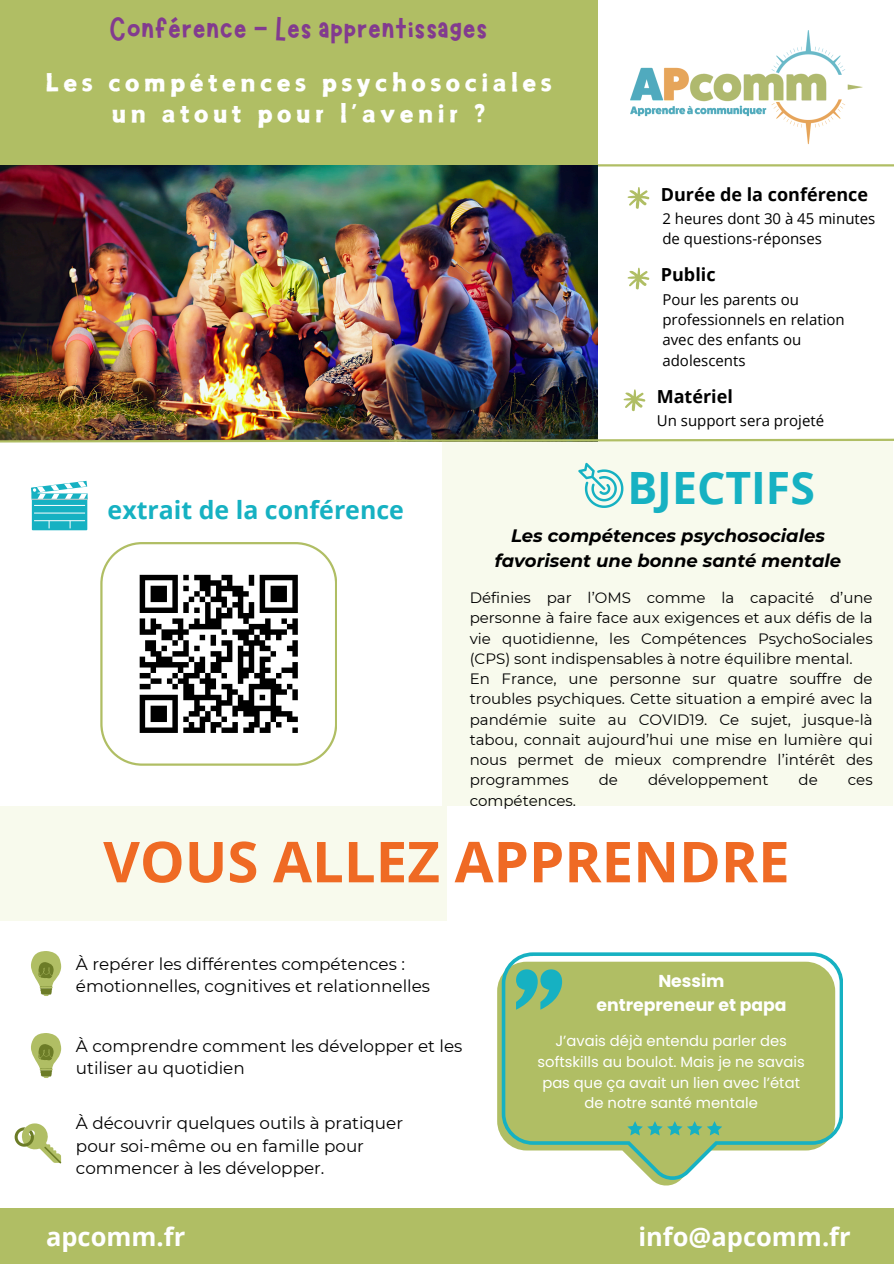
<style>
.page{position:relative;width:894px;height:1264px;background:#fff}
.page>*{position:absolute;margin:0;border:0;box-sizing:border-box;transform-origin:0 0}
.t1{font:700 56.4px "Open Sans";color:#ef6a24}
.t2{font:700 44.55px "Open Sans";color:#16b1c2}
.t3{font:34.5px "Marykate";color:#823b8f}
.t4{font:700 25.5px "Open Sans";color:#fff}
.t5{font:700 24.9px "Open Sans";color:#16b1c2}
.t6{font:22.5px/31.5px "Canva Powerful Calligraphy";letter-spacing:.2em;color:#fff;text-align:center}
.t7{font:italic 700 18px/24.8px "Montserrat";color:#000;text-align:center}
.t8{font:700 18px "Open Sans";color:#000}
.t9{font:700 17.25px/23.7px "Poppins";color:#fff;text-align:center}
.t10{font:16.8px/22.5px "Montserrat";color:#000}
.t11{font:15px/20.2px "Montserrat";color:#000;text-align:justify}
.t12{font:15px/20.2px "Open Sans";color:#000}
.t13{font:14.7px/20.5px "Poppins";color:#fff;text-align:center}
</style>
<div class="page">
<div style="left:0;top:1208px;width:893px;height:55px;background:#b0be64"></div>
<div style="left:0;top:0;width:597px;height:165px;background:#b0be64"></div>
<img style="left:623px;top:30px;width:242px;height:137px">
<hr style="left:597px;top:164px;width:296px;height:2px;background:#b0be64">
<img style="left:0;top:165px;width:597px;height:272px">
<svg style="left:627px;top:187px;width:22px;height:22px"></svg>
<img style="left:0;top:437px;width:893px;height:6px">
<div style="left:442px;top:441px;width:450px;height:365px;background:#f8faed"></div>
<div style="left:0;top:806px;width:446px;height:115px;background:#f8faed"></div>
<svg style="left:627px;top:267px;width:22px;height:23px"></svg>
<svg style="left:623px;top:389px;width:22px;height:22px"></svg>
<svg style="left:578px;top:463px;width:45px;height:45px"></svg>
<svg style="left:31px;top:951px;width:30px;height:45px"></svg>
<svg style="left:497px;top:977px;width:185px;height:209px"></svg>
<svg style="left:501px;top:952px;width:341px;height:227px;background:#b3c780"></svg>
<svg style="left:627px;top:1121px;width:94px;height:14px"></svg>
<svg style="left:100px;top:542px;width:236px;height:223px"></svg>
<svg style="left:31px;top:481px;width:56px;height:49px"></svg>
<hr style="left:34px;top:513px;width:51px;height:1px;background:#fff">
<hr style="left:34px;top:505px;width:51px;height:1px;background:#fff">
<svg style="left:31px;top:1033px;width:30px;height:45px"></svg>
<svg style="left:15px;top:1123px;width:46px;height:40px"></svg>
<div style="left:129px;top:564px;width:179px;height:179px;background:#fff"></div>
<svg style="left:139px;top:574px;width:159px;height:159px"></svg>
<p class="t3" style="left:109px;top:7px;width:380px">Conférence - Les apprentissages</p>
<h6 class="t6" style="left:46px;top:66px;width:507px">Les compétences psychosociales un atout pour l’avenir ?</h6>
<p class="t5" style="left:108px;top:492px;width:298px">extrait de la conférence</p>
<p class="t8" style="left:660px;top:181px;width:209px">Durée de la conférence</p>
<p class="t12" style="left:662px;top:208px;width:214px">2 heures dont 30 à 45 minutes de questions-réponses</p>
<h6 class="t8" style="left:660px;top:262px;width:56px">Public</h6>
<p class="t12" style="left:662px;top:289px;width:184px">Pour les parents ou professionnels en relation avec des enfants ou adolescents</p>
<p class="t8" style="left:656px;top:384px;width:78px">Matériel</p>
<h6 class="t12" style="left:656px;top:410px;width:169px">Un support sera projeté</h6>
<p class="t2" style="left:627px;top:456px;width:189px">BJECTIFS</p>
<p class="t7" style="left:494px;top:523px;width:348px">Les compétences psychosociales favorisent une bonne santé mentale</p>
<p class="t11" style="left:469px;top:587px;width:404px">Définies par l’OMS comme la capacité d’une personne à faire face aux exigences et aux défis de la vie quotidienne, les Compétences PsychoSociales (CPS) sont indispensables à notre équilibre mental.</p>
<h4 class="t11" style="left:469px;top:668px;width:404px">En France, une personne sur quatre souffre de troubles psychiques. Cette situation a empiré avec la pandémie suite au COVID19. Ce sujet, jusque-là tabou, connait aujourd’hui une mise en lumière qui nous permet de mieux comprendre l’intérêt des programmes</h4>
<h4 class="t11" style="left:598px;top:769px;width:21px">de</h4>
<h4 class="t11" style="left:647px;top:769px;width:122px">développement</h4>
<h4 class="t11" style="left:798px;top:769px;width:21px">de</h4>
<h4 class="t11" style="left:847px;top:769px;width:26px">ces</h4>
<h4 class="t11" style="left:469px;top:790px;width:108px">compétences.</h4>
<h2 class="t1" style="left:103px;top:822px;width:687px">VOUS ALLEZ APPRENDRE</h2>
<h6 class="t10" style="left:76px;top:952px;width:355px">À repérer les différentes compétences : émotionnelles, cognitives et relationnelles</h6>
<p class="t10" style="left:76px;top:1034px;width:388px">À comprendre comment les développer et les utiliser au quotidien</p>
<h1 class="t10" style="left:76px;top:1111px;width:328px">À découvrir quelques outils à pratiquer pour soi-même ou en famille pour commencer à les développer.</h1>
<p class="t9" style="left:596px;top:969px;width:191px">Nessim<br>entrepreneur et papa</p>
<p class="t13" style="left:537px;top:1030px;width:269px">J’avais déjà entendu parler des softskills au boulot. Mais je ne savais pas que ça avait un lien avec l’état de notre santé mentale</p>
<p class="t4" style="left:46px;top:1218px;width:141px">apcomm.fr</p>
<p class="t4" style="left:638px;top:1218px;width:214px">info@apcomm.fr</p>
</div>
